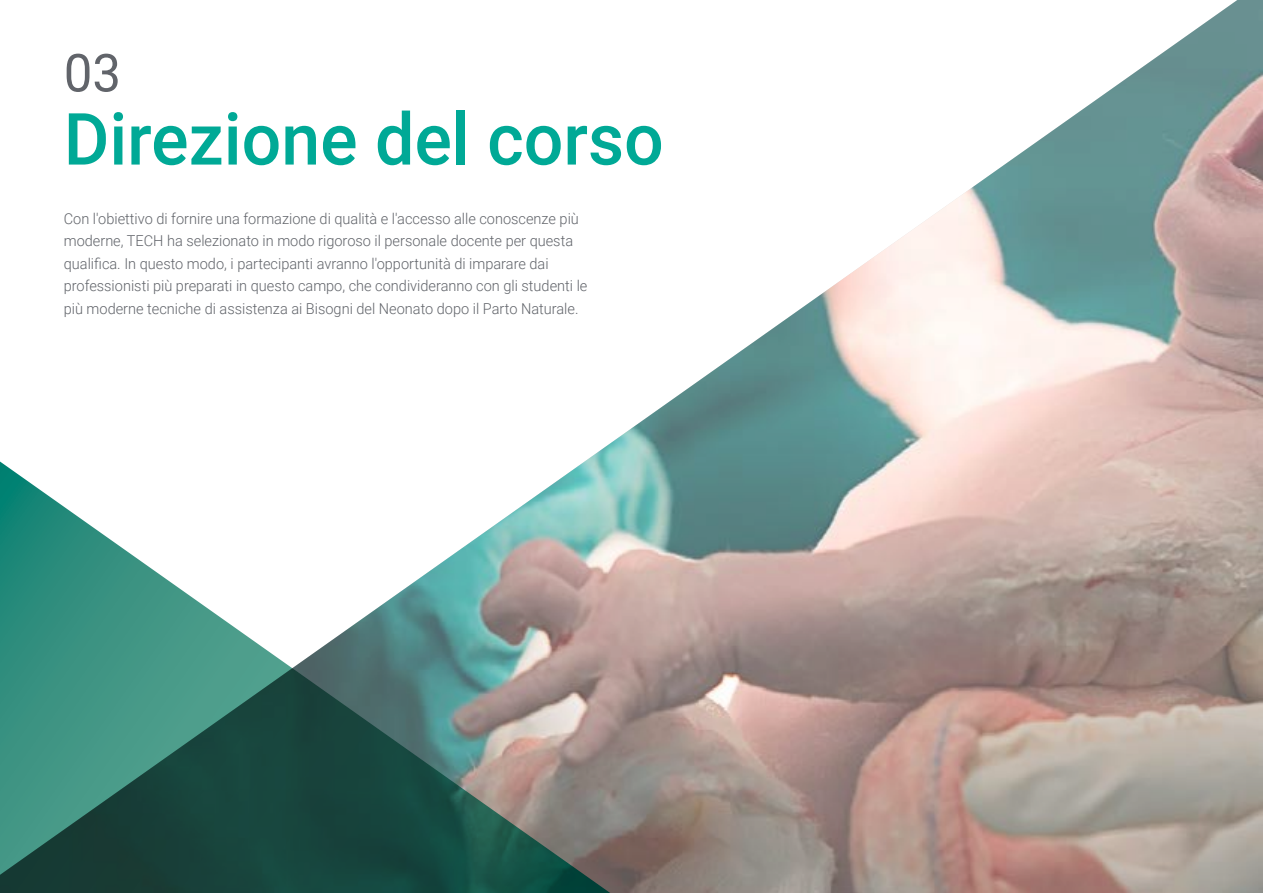
<style>
.page{position:relative;width:1263px;height:893px;background:#fff}
.page>*{position:absolute;margin:0;border:0;box-sizing:border-box;transform-origin:0 0}
.t1{font:500 72px "Roboto";color:#00a996}
.t2{font:52.5px "Roboto";color:#61646a}
.t3{font:300 15px/22.5px "Roboto";color:#61646a}
</style>
<div class="page">
<img style="left:606px;top:0;width:657px;height:893px">
<svg style="left:0;top:446px;width:640px;height:447px"></svg>
<h2 class="t2" style="left:64px;top:36px;width:59px">03</h2>
<h1 class="t1" style="left:64px;top:89px;width:601px">Direzione del corso</h1>
<p class="t3" style="left:64px;top:207px;width:525px">Con l'obiettivo di fornire una formazione di qualità e l'accesso alle conoscenze più moderne, TECH ha selezionato in modo rigoroso il personale docente per questa qualifica. In questo modo, i partecipanti avranno l'opportunità di imparare dai professionisti più preparati in questo campo, che condivideranno con gli studenti le più moderne tecniche di assistenza ai Bisogni del Neonato dopo il Parto Naturale.</p>
</div>
